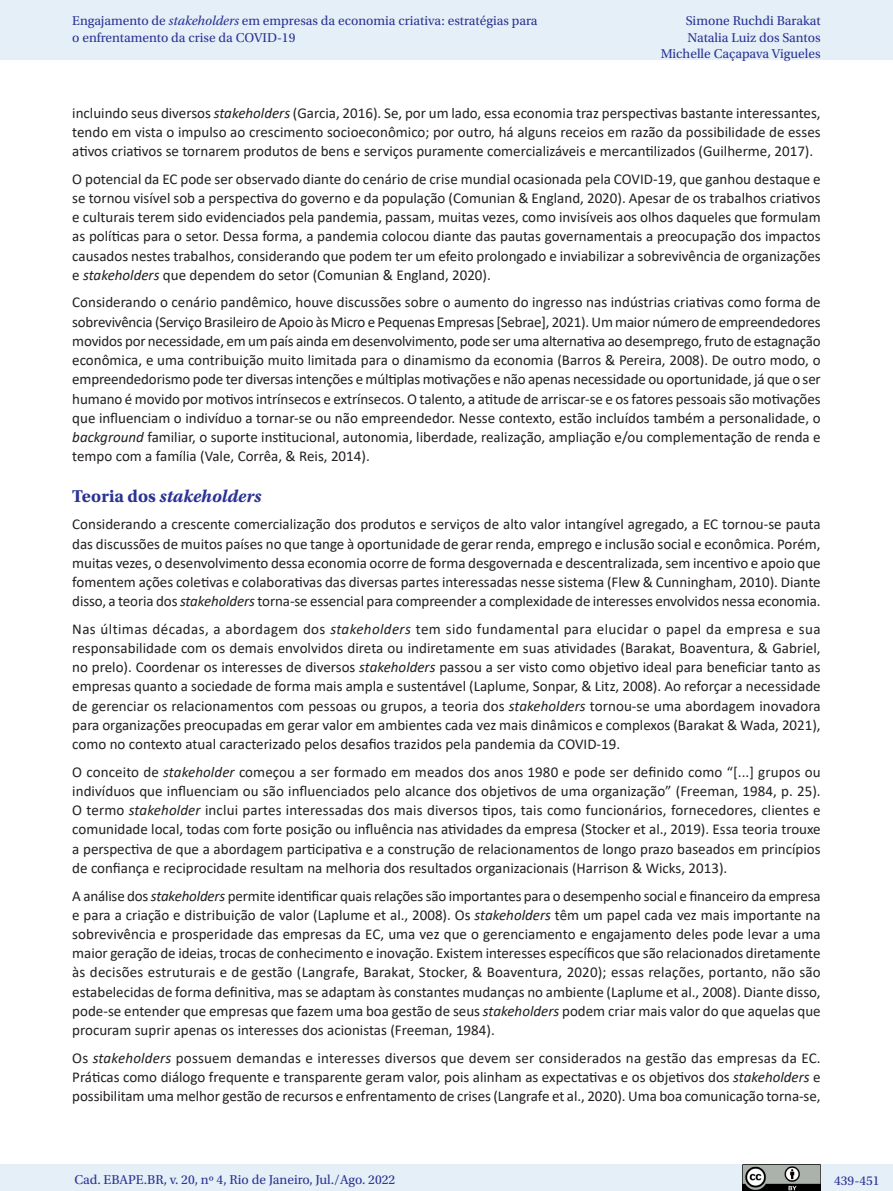
<style>
.page{position:relative;width:893px;height:1191px;background:#fff}
.page>*{position:absolute;margin:0;border:0;box-sizing:border-box;transform-origin:0 0}
._07_2_sub2{font:italic 700 18px "Utopia Std";color:#2b3393}
._06_0_texto{font:15px/19.2px "Calibri";color:#231f20;text-align:justify}
.t1{font:13.5px/16.5px "Utopia Std";color:#2b3393}
.s1{font-style:italic}
.s2{font-style:normal}
</style>
<div class="page">
<div style="left:0;top:0;width:893px;height:60px;background:#e4eff8"></div>
<div style="left:0;top:1164px;width:893px;height:27px;background:#e4eff8"></div>
<img style="left:743px;top:1164px;width:78px;height:27px">
<p class="t1" style="left:72px;top:13px;width:467px">Engajamento de <span class="s1">stakeholders</span> em empresas da economia criativa: estratégias para o enfrentamento da crise da COVID-19</p>
<p class="t1" style="left:661px;top:13px;width:161px;text-align:right">Simone Ruchdi Barakat<br>Natalia Luiz dos Santos<br>Michelle Caçapava Vigueles</p>
<p class="_06_0_texto" style="left:72px;top:103px;width:750px">incluindo seus diversos <span class="s1">stakeholders</span> (Garcia, 2016). Se, por um lado, essa economia traz perspectivas bastante interessantes, tendo em vista o impulso ao crescimento socioeconômico; por outro, há alguns receios em razão da possibilidade de esses ativos criativos se tornarem produtos de bens e serviços puramente comercializáveis e mercantilizados (Guilherme, 2017).</p>
<p class="_06_0_texto" style="left:72px;top:169px;width:750px">O potencial da EC pode ser observado diante do cenário de crise mundial ocasionada pela COVID-19, que ganhou destaque e se tornou visível sob a perspectiva do governo e da população (Comunian &amp; England, 2020). Apesar de os trabalhos criativos e culturais terem sido evidenciados pela pandemia, passam, muitas vezes, como invisíveis aos olhos daqueles que formulam as políticas para o setor. Dessa forma, a pandemia colocou diante das pautas governamentais a preocupação dos impactos causados nestes trabalhos, considerando que podem ter um efeito prolongado e inviabilizar a sobrevivência de organizações e <span class="s1">stakeholders</span> que dependem do setor (Comunian &amp; England, 2020).</p>
<p class="_06_0_texto" style="left:72px;top:292px;width:750px">Considerando o cenário pandêmico, houve discussões sobre o aumento do ingresso nas indústrias criativas como forma de sobrevivência (Serviço Brasileiro de Apoio às Micro e Pequenas Empresas [Sebrae], 2021). Um maior número de empreendedores movidos por necessidade, em um país ainda em desenvolvimento, pode ser uma alternativa ao desemprego, fruto de estagnação econômica, e uma contribuição muito limitada para o dinamismo da economia (Barros &amp; Pereira, 2008). De outro modo, o empreendedorismo pode ter diversas intenções e múltiplas motivações e não apenas necessidade ou oportunidade, já que o ser humano é movido por motivos intrínsecos e extrínsecos. O talento, a atitude de arriscar-se e os fatores pessoais são motivações que influenciam o indivíduo a tornar-se ou não empreendedor. Nesse contexto, estão incluídos também a personalidade, o <span class="s1">background</span> familiar, o suporte institucional, autonomia, liberdade, realização, ampliação e/ou complementação de renda e tempo com a família (Vale, Corrêa, &amp; Reis, 2014).</p>
<p class="_07_2_sub2" style="left:72px;top:485px;width:191px"><span class="s2">Teoria dos</span> stakeholders</p>
<p class="_06_0_texto" style="left:72px;top:514px;width:750px">Considerando a crescente comercialização dos produtos e serviços de alto valor intangível agregado, a EC tornou-se pauta das discussões de muitos países no que tange à oportunidade de gerar renda, emprego e inclusão social e econômica. Porém, muitas vezes, o desenvolvimento dessa economia ocorre de forma desgovernada e descentralizada, sem incentivo e apoio que fomentem ações coletivas e colaborativas das diversas partes interessadas nesse sistema (Flew &amp; Cunningham, 2010). Diante disso, a teoria dos <span class="s1">stakeholders</span> torna-se essencial para compreender a complexidade de interesses envolvidos nessa economia.</p>
<p class="_06_0_texto" style="left:72px;top:619px;width:750px">Nas últimas décadas, a abordagem dos <span class="s1">stakeholders</span> tem sido fundamental para elucidar o papel da empresa e sua responsabilidade com os demais envolvidos direta ou indiretamente em suas atividades (Barakat, Boaventura, &amp; Gabriel, no prelo). Coordenar os interesses de diversos <span class="s1">stakeholders</span> passou a ser visto como objetivo ideal para beneficiar tanto as empresas quanto a sociedade de forma mais ampla e sustentável (Laplume, Sonpar, &amp; Litz, 2008). Ao reforçar a necessidade de gerenciar os relacionamentos com pessoas ou grupos, a teoria dos <span class="s1">stakeholders</span> tornou-se uma abordagem inovadora para organizações preocupadas em gerar valor em ambientes cada vez mais dinâmicos e complexos (Barakat &amp; Wada, 2021), como no contexto atual caracterizado pelos desafios trazidos pela pandemia da COVID-19.</p>
<p class="_06_0_texto" style="left:72px;top:762px;width:750px">O conceito de <span class="s1">stakeholder</span> começou a ser formado em meados dos anos 1980 e pode ser definido como “[...] grupos ou indivíduos que influenciam ou são influenciados pelo alcance dos objetivos de uma organização” (Freeman, 1984, p. 25).<br>O termo <span class="s1">stakeholder</span> inclui partes interessadas dos mais diversos tipos, tais como funcionários, fornecedores, clientes e comunidade local, todas com forte posição ou influência nas atividades da empresa (Stocker et al., 2019). Essa teoria trouxe a perspectiva de que a abordagem participativa e a construção de relacionamentos de longo prazo baseados em princípios de confiança e reciprocidade resultam na melhoria dos resultados organizacionais (Harrison &amp; Wicks, 2013).</p>
<p class="_06_0_texto" style="left:72px;top:885px;width:750px">A análise dos <span class="s1">stakeholders</span> permite identificar quais relações são importantes para o desempenho social e financeiro da empresa e para a criação e distribuição de valor (Laplume et al., 2008). Os <span class="s1">stakeholders</span> têm um papel cada vez mais importante na sobrevivência e prosperidade das empresas da EC, uma vez que o gerenciamento e engajamento deles pode levar a uma maior geração de ideias, trocas de conhecimento e inovação. Existem interesses específicos que são relacionados diretamente às decisões estruturais e de gestão (Langrafe, Barakat, Stocker, &amp; Boaventura, 2020); essas relações, portanto, não são estabelecidas de forma definitiva, mas se adaptam às constantes mudanças no ambiente (Laplume et al., 2008). Diante disso, pode-se entender que empresas que fazem uma boa gestão de seus <span class="s1">stakeholders</span> podem criar mais valor do que aquelas que procuram suprir apenas os interesses dos acionistas (Freeman, 1984).</p>
<p class="_06_0_texto" style="left:72px;top:1047px;width:750px">Os <span class="s1">stakeholders</span> possuem demandas e interesses diversos que devem ser considerados na gestão das empresas da EC.<br>Práticas como diálogo frequente e transparente geram valor, pois alinham as expectativas e os objetivos dos <span class="s1">stakeholders</span> e possibilitam uma melhor gestão de recursos e enfrentamento de crises (Langrafe et al., 2020). Uma boa comunicação torna-se,</p>
<p class="t1" style="left:74px;top:1171px;width:322px">Cad. EBAPE.BR, v. 20, nº 4, Rio de Janeiro, Jul./Ago. 2022</p>
<p class="t1" style="left:834px;top:1172px;width:47px">439-451</p>
</div>
